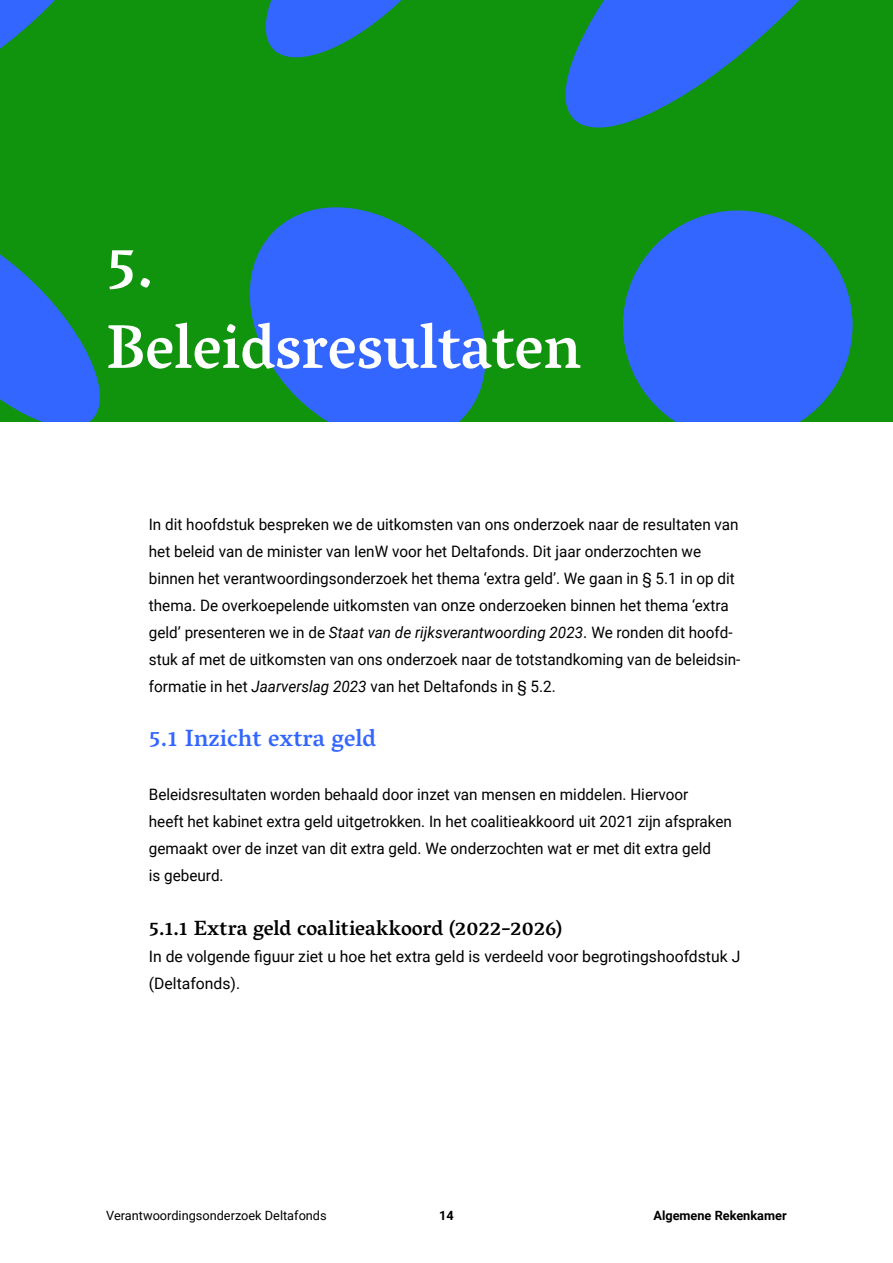
<style>
.page{position:relative;width:893px;height:1263px;background:#fff}
.page>*{position:absolute;margin:0;border:0;box-sizing:border-box;transform-origin:0 0}
._5_Kop_1_-_H2{font:500 63px/81px "Vesper Libre";color:#fff}
._6_Kop_2_-_H3{font:500 24px "Vesper Libre";color:#36f}
._7_Kop_3_-_H4{font:500 21px "Vesper Libre";letter-spacing:-.01em;color:#000}
._0_Platte_tekst_-_P{font:15.75px/27px "Roboto";color:#000}
.t1{font:12.75px "Roboto";color:#000}
.t2{font:700 12.75px "Roboto";color:#000}
.s1{font-size:16.5px}
.s2{font-style:italic}
</style>
<div class="page">
<div style="left:0;top:0;width:893px;height:422px;background:#10940d"></div>
<svg style="left:0;top:254px;width:100px;height:168px"></svg>
<svg style="left:265px;top:0;width:137px;height:58px"></svg>
<svg style="left:623px;top:210px;width:230px;height:212px;fill:#36f"></svg>
<svg style="left:0;top:0;width:55px;height:49px"></svg>
<svg style="left:249px;top:207px;width:237px;height:215px;fill:#36f"></svg>
<svg style="left:565px;top:0;width:234px;height:128px;fill:#36f"></svg>
<h2 class="_5_Kop_1_-_H2" style="left:106px;top:225px;width:476px">5.<br>Beleidsresultaten</h2>
<p class="_0_Platte_tekst_-_P" style="left:149px;top:510px;width:593px">In dit hoofdstuk bespreken we de uitkomsten van ons onderzoek naar de resultaten van het beleid van de minister van IenW voor het Deltafonds. Dit jaar onderzochten we binnen het verantwoordingsonderzoek het thema ‘extra geld’. We gaan in § 5.1 in op dit thema<span class="s1">.</span> De overkoepelende uitkomsten van <span class="s1">onze</span> onderzoeken binnen het thema ‘extra geld’ presenteren we in de <span class="s2">Staat van de rijksverantwoording 2023</span><span class="s1">.</span> We ronden dit hoofd&shy;stuk af met de uitkomsten van ons onderzoek naar de totstandkoming van de beleidsin&shy;formatie in het <span class="s2">Jaarverslag 2023</span> van het Deltafonds in § 5.2.</p>
<h3 class="_6_Kop_2_-_H3" style="left:149px;top:723px;width:229px">5.1 Inzicht extra geld</h3>
<p class="_0_Platte_tekst_-_P" style="left:149px;top:780px;width:585px">Beleidsresultaten worden behaald door inzet van mensen en middelen. Hiervoor<br>heeft het kabinet extra geld uitgetrokken. In het coalitieakkoord uit 2021 zijn afspraken gemaakt over de inzet van dit extra geld. We onderzochten wat er met dit extra geld<br>is gebeurd.</p>
<h3 class="_7_Kop_3_-_H4" style="left:149px;top:915px;width:415px">5.1.1 Extra geld coalitieakkoord (2022−2026)</h3>
<p class="_0_Platte_tekst_-_P" style="left:149px;top:942px;width:593px">In de volgende figuur ziet u hoe het extra geld is verdeeld voor begrotingshoofdstuk J (Deltafonds).</p>
<p class="t1" style="left:106px;top:1207px;width:222px">Verantwoordingsonderzoek Deltafonds</p>
<p class="t2" style="left:439px;top:1207px;width:16px">14</p>
<p class="t2" style="left:653px;top:1207px;width:135px">Algemene Rekenkamer</p>
</div>
